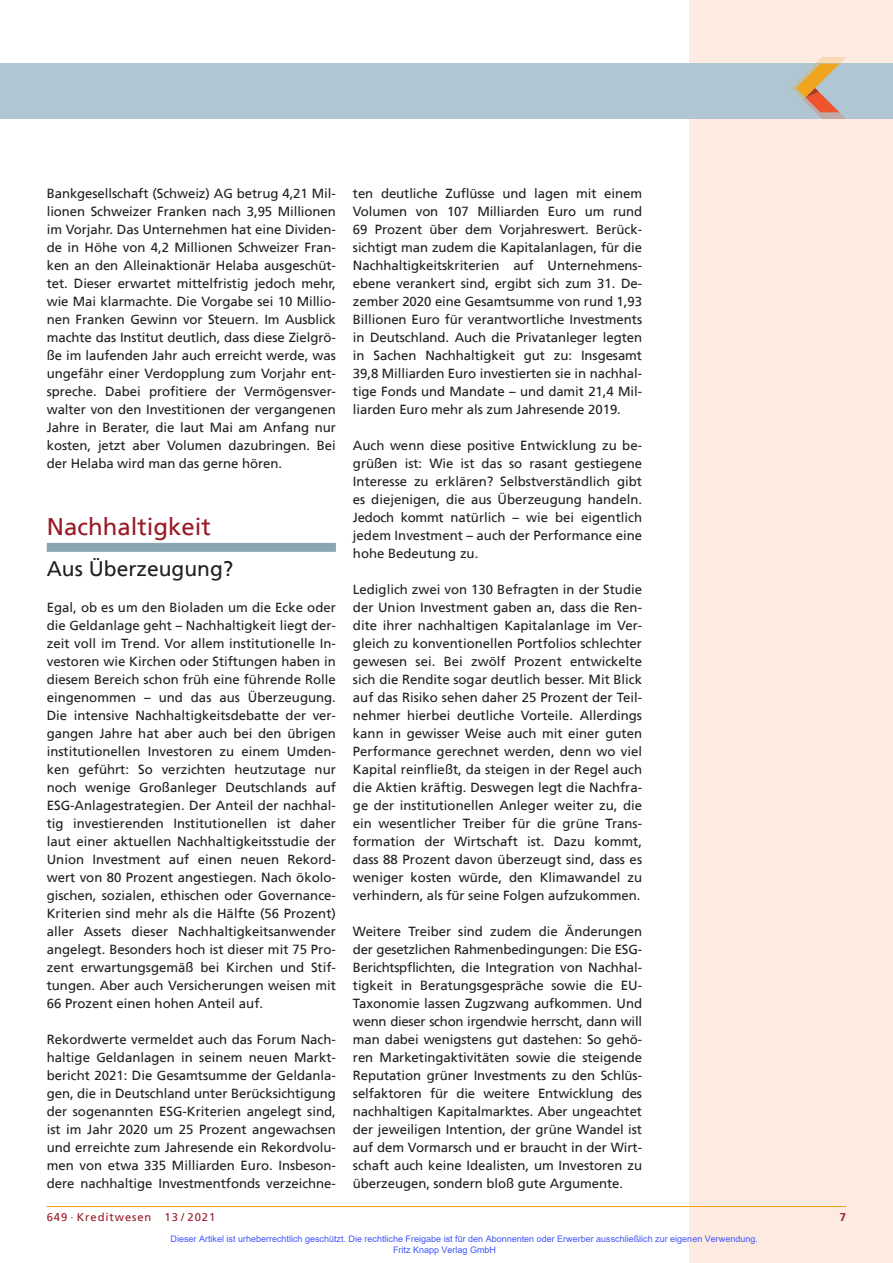
<style>
.page{position:relative;width:893px;height:1263px;background:#fff}
.page>*{position:absolute;margin:0;border:0;box-sizing:border-box;transform-origin:0 0}
.t1{font:24px "Frutiger";color:#981a26}
.t2{font:21px "Frutiger";color:#231f20}
.t3{font:13.2px/18px "Frutiger";letter-spacing:-.005em;color:#231f20;text-align:justify}
.t4{font:11.25px "Frutiger";letter-spacing:.08em;color:#981a26}
.t5{font:700 11.25px "Frutiger";color:#981a26}
.t6{font:9px/10.8px "Arial";color:#4054ff}
</style>
<div class="page">
<div style="left:689px;top:0;width:204px;height:1263px;background:#fdebe1"></div>
<div style="left:0;top:64px;width:893px;height:55px;background:#b0c6d2"></div>
<svg style="left:791px;top:57px;width:55px;height:62px"></svg>
<hr style="left:47px;top:1206px;width:799px;height:1px;background:#f1a31e">
<div style="left:47px;top:543px;width:289px;height:9px;background:#8ba6b3"></div>
<p class="t3" style="left:47px;top:185px;width:291px">Bankgesellschaft (Schweiz) AG betrug 4,21 Mil&shy;lionen Schweizer Franken nach 3,95 Millionen im Vorjahr. Das Unternehmen hat eine Dividen&shy;de in Höhe von 4,2 Millionen Schweizer Fran&shy;ken an den Alleinaktionär Helaba ausgeschüt&shy;tet. Dieser erwartet mittelfristig jedoch mehr, wie Mai klarmachte. Die Vorgabe sei 10 Millio&shy;nen Franken Gewinn vor Steuern. Im Ausblick machte das Institut deutlich, dass diese Zielgrö&shy;ße im laufenden Jahr auch erreicht werde, was ungefähr einer Verdopplung zum Vorjahr ent&shy;spreche. Dabei profitiere der Vermögensver&shy;walter von den Investitionen der vergangenen Jahre in Berater, die laut Mai am Anfang nur kosten, jetzt aber Volumen dazubringen. Bei der Helaba wird man das gerne hören.</p>
<h1 class="t1" style="left:47px;top:516px;width:166px">Nachhaltigkeit</h1>
<h2 class="t2" style="left:47px;top:559px;width:188px">Aus Überzeugung?</h2>
<p class="t3" style="left:47px;top:599px;width:291px">Egal, ob es um den Bioladen um die Ecke oder die Geldanlage geht – Nachhaltigkeit liegt der&shy;zeit voll im Trend. Vor allem institutionelle In&shy;vestoren wie Kirchen oder Stiftungen haben in diesem Bereich schon früh eine führende Rolle eingenommen – und das aus Überzeugung.<br>Die intensive Nachhaltigkeitsdebatte der ver&shy;gangen Jahre hat aber auch bei den übrigen institutionellen Investoren zu einem Umden&shy;ken geführt: So verzichten heutzutage nur noch wenige Großanleger Deutschlands auf ESG-Anlagestrategien. Der Anteil der nachhal&shy;tig investierenden Institutionellen ist daher laut einer aktuellen Nachhaltigkeitsstudie der Union Investment auf einen neuen Rekord&shy;wert von 80 Prozent angestiegen. Nach ökolo&shy;gischen, sozialen, ethischen oder Governance-Kriterien sind mehr als die Hälfte (56 Prozent) aller Assets dieser Nachhaltigkeitsanwender angelegt. Besonders hoch ist dieser mit 75 Pro&shy;zent erwartungsgemäß bei Kirchen und Stif&shy;tungen. Aber auch Versicherungen weisen mit 66 Prozent einen hohen Anteil auf.</p>
<p class="t3" style="left:47px;top:1031px;width:291px">Rekordwerte vermeldet auch das Forum Nach&shy;haltige Geldanlagen in seinem neuen Markt&shy;bericht 2021: Die Gesamtsumme der Geldanla&shy;gen, die in Deutschland unter Berücksichtigung der sogenannten ESG-Kriterien angelegt sind, ist im Jahr 2020 um 25 Prozent angewachsen und erreichte zum Jahresende ein Rekordvolu&shy;men von etwa 335 Milliarden Euro. Insbeson&shy;dere nachhaltige Investmentfonds verzeichne-</p>
<p class="t3" style="left:353px;top:185px;width:291px">ten deutliche Zuflüsse und lagen mit einem Volumen von 107 Milliarden Euro um rund 69 Prozent über dem Vorjahreswert. Berück&shy;sichtigt man zudem die Kapitalanlagen, für die Nachhaltigkeitskriterien auf Unternehmens&shy;ebene verankert sind, ergibt sich zum 31. De&shy;zember 2020 eine Gesamtsumme von rund 1,93<br>Billionen Euro für verantwortliche Investments in Deutschland. Auch die Privatanleger legten in Sachen Nachhaltigkeit gut zu: Insgesamt 39,8 Milliarden Euro investierten sie in nachhal&shy;tige Fonds und Mandate – und damit 21,4 Mil&shy;liarden Euro mehr als zum Jahresende 2019.</p>
<p class="t3" style="left:353px;top:437px;width:291px">Auch wenn diese positive Entwicklung zu be&shy;grüßen ist: Wie ist das so rasant gestiegene Interesse zu erklären? Selbstverständlich gibt es diejenigen, die aus Überzeugung handeln.<br>Jedoch kommt natürlich – wie bei eigentlich jedem Investment – auch der Performance eine hohe Bedeutung zu.</p>
<p class="t3" style="left:353px;top:581px;width:291px">Lediglich zwei von 130 Befragten in der Studie der Union Investment gaben an, dass die Ren&shy;dite ihrer nachhaltigen Kapitalanlage im Ver&shy;gleich zu konventionellen Portfolios schlechter gewesen sei. Bei zwölf Prozent entwickelte sich die Rendite sogar deutlich besser. Mit Blick auf das Risiko sehen daher 25 Prozent der Teil&shy;nehmer hierbei deutliche Vorteile. Allerdings kann in gewisser Weise auch mit einer guten Performance gerechnet werden, denn wo viel Kapital reinfließt, da steigen in der Regel auch die Aktien kräftig. Deswegen legt die Nachfra&shy;ge der institutionellen Anleger weiter zu, die ein wesentlicher Treiber für die grüne Trans&shy;formation der Wirtschaft ist. Dazu kommt, dass 88 Prozent davon überzeugt sind, dass es weniger kosten würde, den Klimawandel zu verhindern, als für seine Folgen aufzukommen.</p>
<p class="t3" style="left:353px;top:923px;width:291px">Weitere Treiber sind zudem die Änderungen der gesetzlichen Rahmenbedingungen: Die ESG-Berichtspflichten, die Integration von Nachhal&shy;tigkeit in Beratungsgespräche sowie die EU-Taxonomie lassen Zugzwang aufkommen. Und wenn dieser schon irgendwie herrscht, dann will man dabei wenigstens gut dastehen: So gehö&shy;ren Marketingaktivitäten sowie die steigende Reputation grüner Investments zu den Schlüs&shy;selfaktoren für die weitere Entwicklung des nachhaltigen Kapitalmarktes. Aber ungeachtet der jeweiligen Intention, der grüne Wandel ist auf dem Vormarsch und er braucht in der Wirt&shy;schaft auch keine Idealisten, um Investoren zu überzeugen, sondern bloß gute Argumente.</p>
<p class="t4" style="left:47px;top:1211px;width:170px">649 · Kreditwesen 13 / 2021</p>
<p class="t5" style="left:840px;top:1211px;width:8px">7</p>
<p class="t6" style="left:393px;top:1233px;width:366px;text-indent:-223px">Dieser Artikel ist urheberrechtlich geschützt. Die rechtliche Freigabe ist für den Abonnenten oder Erwerber ausschließlich zur eigenen Verwendung.<br>Fritz Knapp Verlag GmbH</p>
</div>
